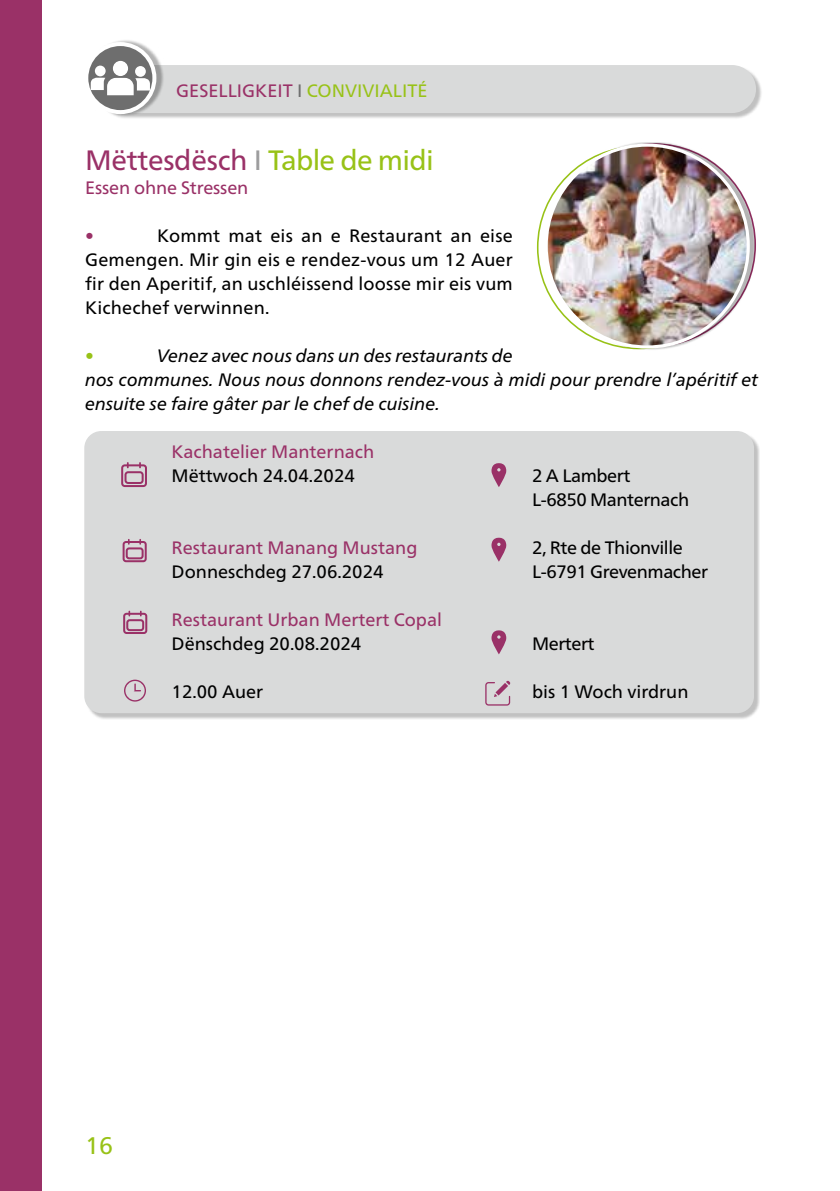
<style>
.page{position:relative;width:840px;height:1191px;background:#fff}
.page>*{position:absolute;margin:0;border:0;box-sizing:border-box;transform-origin:0 0}
.t1{font:28px "Frutiger Neue LT Pro";letter-spacing:-.01em;color:#9a3167}
.t2{font:24px "Frutiger Neue LT Pro";color:#98c217}
.t3{font:18px/24px "Frutiger Neue LT Pro";color:#000;text-align:justify}
.t4{font:italic 18px/24px "Frutiger Neue LT Pro";color:#000}
.t5{font:18px "Frutiger Neue LT Pro";color:#9a3167}
.t6{font:18px/24px "Frutiger Neue LT Pro";letter-spacing:-.025em;color:#000}
.t7{font:18px "Frutiger Neue LT Pro";color:#98c217}
.s1{color:#6e6e6e}
.s2{color:#98c217}
.s3{color:#9c9c9d}
</style>
<div class="page">
<div style="left:0;top:0;width:42px;height:1191px;background:#9a3167"></div>
<div style="left:99px;top:66px;width:663px;height:54px;background:#000;opacity:.25"></div>
<div style="left:97px;top:65px;width:658px;height:48px;background:#d9dada;border-radius:24px"></div>
<div style="left:87px;top:39px;width:77px;height:77px;background:#000;opacity:.3"></div>
<svg style="left:86px;top:44px;width:68px;height:68px;background:#7f7f7f"></svg>
<div style="left:84px;top:42px;width:72px;height:72px;border:4px solid #fff;border-radius:50%"></div>
<div style="left:113px;top:61px;width:15px;height:15px;background:#fff;border-radius:50%"></div>
<div style="left:95px;top:66px;width:11px;height:10px;background:#fff;border-radius:50%"></div>
<div style="left:135px;top:66px;width:11px;height:11px;background:#fff;border-radius:50%"></div>
<svg style="left:91px;top:78px;width:59px;height:17px"></svg>
<div style="left:86px;top:432px;width:673px;height:288px;background:#000;opacity:.25"></div>
<div style="left:84px;top:431px;width:669px;height:282px;background:#d9dada;border-radius:17px"></div>
<div style="left:121px;top:464px;width:26px;height:23px;border:2px solid #9a3167;border-radius:3px"></div>
<div style="left:124px;top:471px;width:19px;height:13px;border:2px solid #9a3167;border-radius:3px"></div>
<svg style="left:127px;top:462px;width:2px;height:6px"></svg>
<svg style="left:139px;top:462px;width:2px;height:6px"></svg>
<div style="left:122px;top:541px;width:25px;height:21px;border:2px solid #9a3167;border-radius:2px"></div>
<div style="left:126px;top:547px;width:17px;height:12px;border:2px solid #9a3167;border-radius:2px"></div>
<div style="left:547px;top:142px;width:208px;height:208px;background:#000;opacity:.3"></div>
<img style="left:546px;top:145px;width:201px;height:202px;border-radius:101px">
<svg style="left:491px;top:463px;width:15px;height:24px"></svg>
<svg style="left:491px;top:630px;width:15px;height:24px"></svg>
<svg style="left:491px;top:537px;width:15px;height:25px"></svg>
<svg style="left:124px;top:679px;width:22px;height:22px"></svg>
<svg style="left:485px;top:680px;width:25px;height:25px"></svg>
<div style="left:123px;top:613px;width:24px;height:21px;border:2px solid #9a3167;border-radius:2px"></div>
<div style="left:126px;top:619px;width:18px;height:12px;border:2px solid #9a3167;border-radius:2px"></div>
<p class="t5" style="left:176px;top:80px;width:253px">GESELLIGKEIT <span class="s1">I</span> <span class="s2">CONVIVIALITÉ</span></p>
<h1 class="t1" style="left:85px;top:143px;width:350px">Mëttesdësch <span class="s3">I</span> <span class="s2">Table de midi</span></h1>
<p class="t5" style="left:85px;top:176px;width:165px">Essen ohne Stressen</p>
<p class="t5" style="left:85px;top:224px;width:10px">•</p>
<p class="t3" style="left:85px;top:223px;width:429px;text-indent:72px">Kommt mat eis an e Restaurant an eise Gemengen. Mir gin eis e rendez-vous um 12 Auer fir den Aperitif, an uschléissend loosse mir eis vum Kichechef verwinnen.</p>
<p class="t7" style="left:85px;top:344px;width:10px">•</p>
<p class="t4" style="left:157px;top:343px;width:357px">Venez avec nous dans un des restaurants de</p>
<p class="t4" style="left:85px;top:368px;width:674px">nos communes. Nous nous donnons rendez-vous à midi pour prendre l’apéritif et ensuite se faire gâter par le chef de cuisine.</p>
<p class="t5" style="left:171px;top:440px;width:204px">Kachatelier Manternach</p>
<p class="t3" style="left:171px;top:463px;width:185px">Mëttwoch 24.04.2024</p>
<p class="t6" style="left:531px;top:463px;width:159px">2 A Lambert<br>L-6850 Manternach</p>
<p class="t5" style="left:171px;top:536px;width:247px">Restaurant Manang Mustang</p>
<p class="t6" style="left:531px;top:535px;width:152px">2, Rte de Thionville</p>
<p class="t3" style="left:171px;top:559px;width:213px">Donneschdeg 27.06.2024</p>
<p class="t6" style="left:531px;top:559px;width:177px">L-6791 Grevenmacher</p>
<p class="t5" style="left:171px;top:608px;width:272px">Restaurant Urban Mertert Copal</p>
<p class="t3" style="left:171px;top:631px;width:191px">Dënschdeg 20.08.2024</p>
<p class="t6" style="left:531px;top:631px;width:64px">Mertert</p>
<p class="t3" style="left:171px;top:679px;width:93px">12.00 Auer</p>
<p class="t3" style="left:531px;top:679px;width:158px">bis 1 Woch virdrun</p>
<h2 class="t2" style="left:85px;top:1131px;width:29px">16</h2>
</div>
